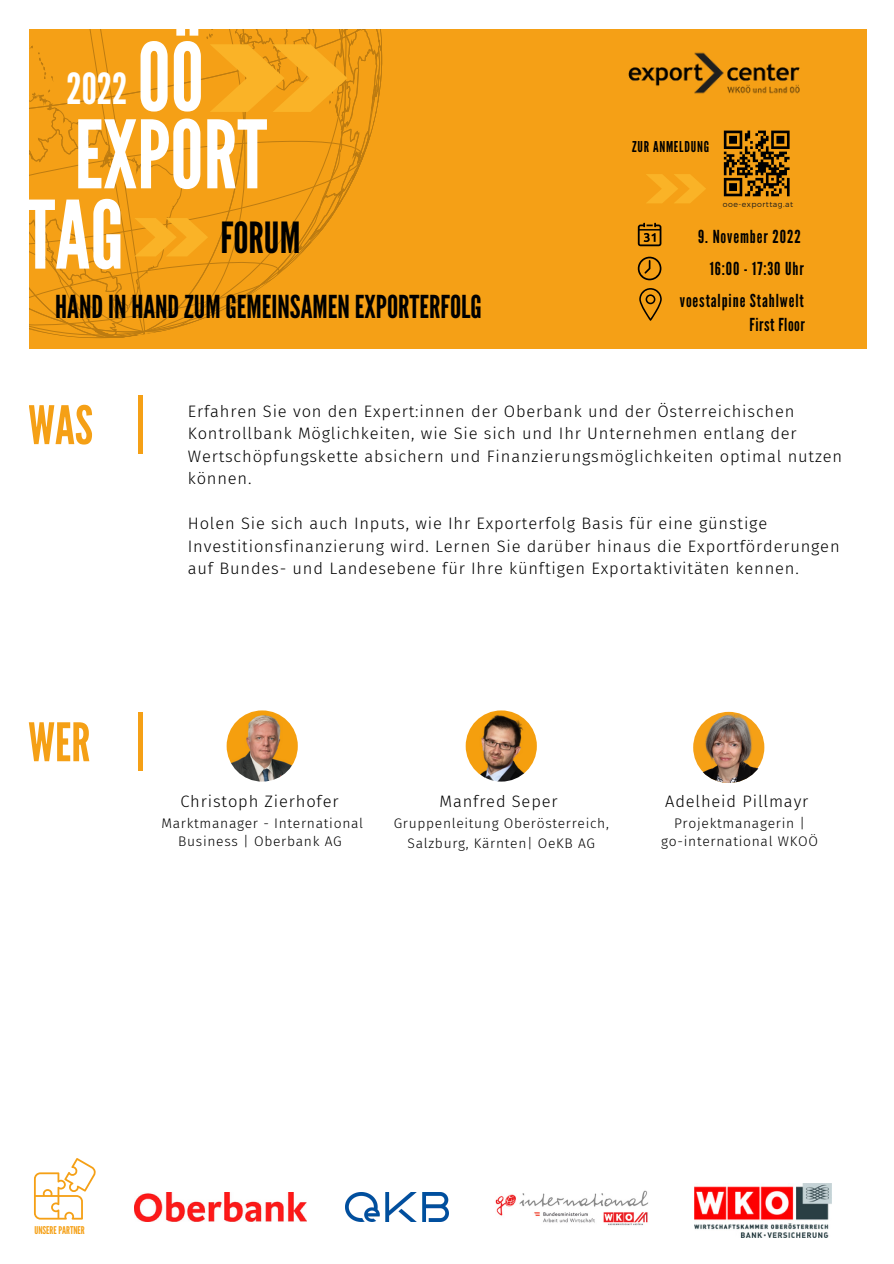
<style>
.page{position:relative;width:894px;height:1264px;background:#fff}
.page>*{position:absolute;margin:0;border:0;box-sizing:border-box;transform-origin:0 0}
.t1{font:93.9px/80.2px "League Gothic";color:#fff}
.t2{font:52.95px "League Gothic";color:#f5a016}
.t3{font:42.75px "League Gothic";color:#000}
.t4{font:42.75px "League Gothic";color:#fff}
.t5{font:31.5px "League Gothic";color:#000}
.t6{font:17.85px/32.2px "League Gothic";letter-spacing:.05em;color:#000;text-align:right}
.t7{font:17.85px "League Gothic";letter-spacing:.03em;color:#000}
.t8{font:300 16.5px/22.5px "Fira Sans";letter-spacing:.05em;color:#000}
.t9{font:15px "League Gothic";letter-spacing:.05em;color:#000}
.t10{font:300 13.8px/18px "Fira Sans";letter-spacing:.05em;color:#000;text-align:center}
.t11{font:10.65px "League Gothic";color:#f5a016}
.t12{font:300 7.8px "Montserrat";letter-spacing:.06em;color:#1c1c1c}
</style>
<div class="page">
<div style="left:138px;top:395px;width:5px;height:58px;background:#f5a016"></div>
<div style="left:28px;top:29px;width:838px;height:319px;background:#f5a016"></div>
<img style="left:628px;top:52px;width:172px;height:42px">
<svg style="left:28px;top:29px;width:354px;height:309px"></svg>
<svg style="left:646px;top:174px;width:60px;height:29px"></svg>
<svg style="left:34px;top:1158px;width:62px;height:61px"></svg>
<img style="left:134px;top:1192px;width:173px;height:29px">
<img style="left:345px;top:1192px;width:103px;height:29px">
<div style="left:138px;top:712px;width:5px;height:58px;background:#f5a016"></div>
<img style="left:226px;top:710px;width:72px;height:71px;border-radius:50%">
<img style="left:465px;top:710px;width:71px;height:71px;border-radius:50%">
<svg style="left:639px;top:288px;width:22px;height:33px"></svg>
<svg style="left:637px;top:257px;width:24px;height:23px"></svg>
<svg style="left:637px;top:222px;width:24px;height:24px"></svg>
<div style="left:720px;top:127px;width:73px;height:73px;background:linear-gradient(to right,#f5a016,#f5a016)"></div>
<svg style="left:723px;top:131px;width:66px;height:65px"></svg>
<img style="left:691px;top:709px;width:74px;height:74px;border-radius:50%">
<img style="left:694px;top:1183px;width:137px;height:54px">
<img style="left:495px;top:1190px;width:154px;height:36px">
<h3 class="t4" style="left:66px;top:64px;width:62px">2022</h3>
<h1 class="t1" style="left:137px;top:39px;width:68px">OÖ</h1>
<h1 class="t1" style="left:25px;top:117px;width:243px;text-indent:49px">EXPORT<br>TAG</h1>
<h3 class="t3" style="left:220px;top:213px;width:81px">FORUM</h3>
<h3 class="t5" style="left:55px;top:288px;width:428px">HANDINHANDZUM GEMEINSAMENEXPORTERFOLG</h3>
<p class="t9" style="left:632px;top:138px;width:78px">ZUR ANMELDUNG</p>
<p class="t12" style="left:722px;top:199px;width:72px">ooe-exporttag.at</p>
<p class="t6" style="left:679px;top:220px;width:125px">9. November 2022<br>16:00 - 17:30 Uhr voestalpine Stahlwelt</p>
<p class="t7" style="left:749px;top:314px;width:57px">First Floor</p>
<h2 class="t2" style="left:28px;top:394px;width:66px">WAS</h2>
<h2 class="t2" style="left:28px;top:711px;width:64px">WER</h2>
<p class="t8" style="left:188px;top:400px;width:655px">Erfahren Sie von den Expert:innen der Oberbank und der Österreichischen Kontrollbank Möglichkeiten, wie Sie sich und Ihr Unternehmen entlang der Wertschöpfungskette absichern und Finanzierungsmöglichkeiten optimal nutzen können.</p>
<p class="t8" style="left:188px;top:512px;width:653px">Holen Sie sich auch Inputs, wie Ihr Exporterfolg Basis für eine günstige<br>Investitionsfinanzierung wird. Lernen Sie darüber hinaus die Exportförderungen auf Bundes- und Landesebene für Ihre künftigen Exportaktivitäten kennen.</p>
<p class="t8" style="left:180px;top:790px;width:160px">Christoph Zierhofer</p>
<p class="t10" style="left:161px;top:814px;width:203px">Marktmanager - International<br>Business | Oberbank AG</p>
<p class="t8" style="left:439px;top:790px;width:119px">Manfred Seper</p>
<p class="t10" style="left:393px;top:813px;width:216px;line-height:20.2px">Gruppenleitung Oberösterreich,<br>Salzburg, Kärnten| OeKB AG</p>
<p class="t8" style="left:665px;top:790px;width:144px">Adelheid Pillmayr</p>
<p class="t10" style="left:661px;top:814px;width:158px">Projektmanagerin | go-international WKOÖ</p>
<p class="t11" style="left:34px;top:1224px;width:52px">UNSEREPARTNER</p>
</div>
